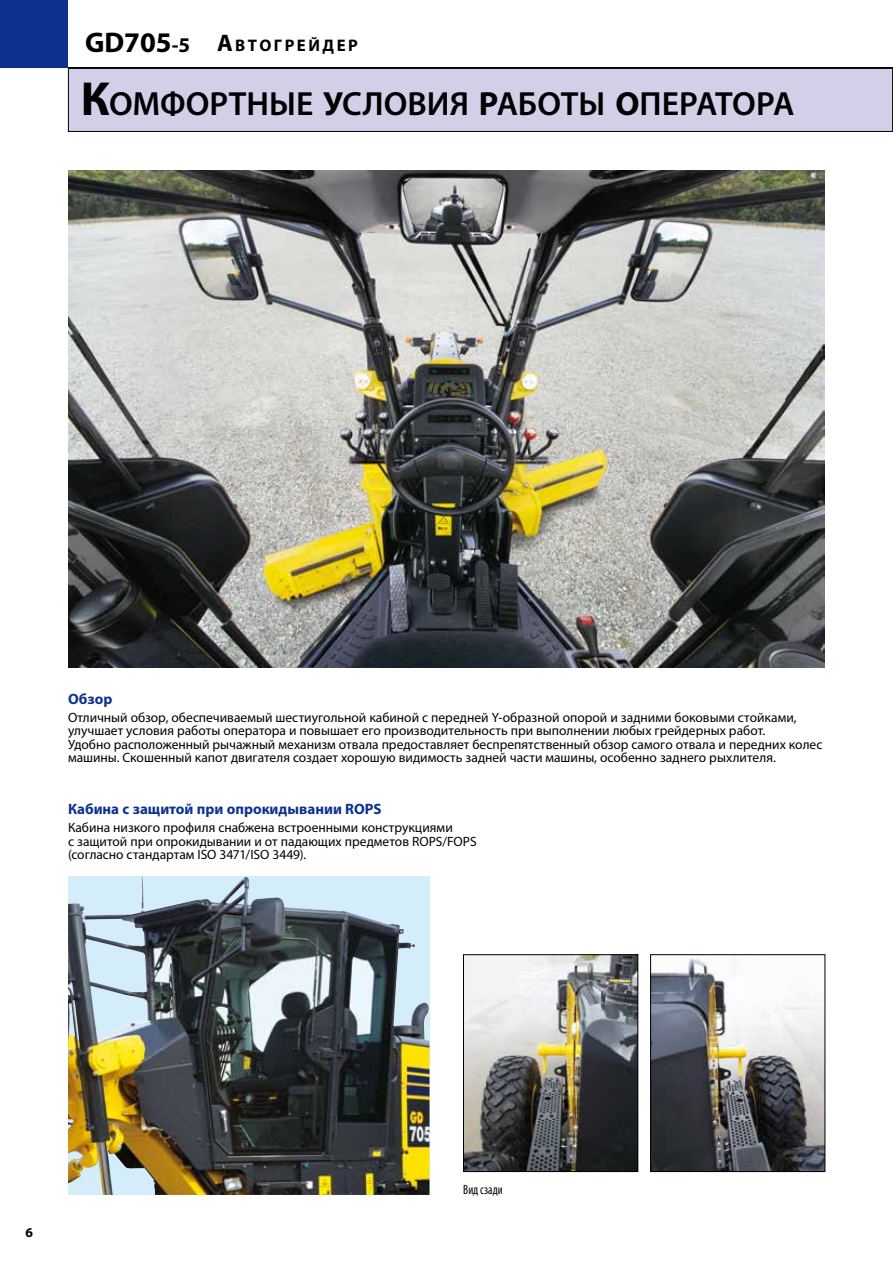
<style>
.page{position:relative;width:893px;height:1263px;background:#fff}
.page>*{position:absolute;margin:0;border:0;box-sizing:border-box;transform-origin:0 0}
.t1{font:600 33.6px "Myriad Pro";color:#000}
.t2{font:700 16.8px "Myriad Pro";letter-spacing:.15em;color:#000}
.t3{font:700 15px "Myriad Pro";color:#0c3190}
.t4{font:13.5px/13.5px "Myriad Pro";color:#000}
.t5{font:condensed 13.5px "Myriad Pro";color:#000;scale:.9 1}
.t6{font:700 13.5px "Myriad Pro";color:#000}
.s1{font-size:28.5px}
.s2{font-size:21px}
.s3{font-size:24px}
.s4{font-weight:700;font-size:48px}
.s5{font-weight:700}
</style>
<div class="page">
<div style="left:0;top:0;width:68px;height:68px;background:#0c3190"></div>
<hr style="left:68px;top:67px;width:825px;height:1px;background:#000">
<div style="left:68px;top:68px;width:825px;height:63px;background:#d2d0e8"></div>
<div style="left:68px;top:68px;width:825px;height:64px;border:1px solid #000"></div>
<img style="left:68px;top:170px;width:757px;height:498px">
<img style="left:68px;top:876px;width:361px;height:319px">
<img style="left:465px;top:956px;width:171px;height:214px">
<div style="left:463px;top:954px;width:175px;height:218px;border:1px solid #000"></div>
<img style="left:652px;top:958px;width:171px;height:212px">
<div style="left:650px;top:954px;width:175px;height:218px;border:1px solid #000"></div>
<p class="t2" style="left:85px;top:34px;width:274px"><span class="s1">GD705</span><span class="s2">-5</span> <span class="s3">А</span>втогрейдер</p>
<h1 class="t1" style="left:81px;top:82px;width:715px"><span class="s4">К</span>омфортные <span class="s5">у</span>словия <span class="s5">р</span>аботы <span class="s5">о</span>ператора</h1>
<p class="t3" style="left:68px;top:689px;width:46px">Обзор</p>
<p class="t4" style="left:68px;top:710px;width:756px">Отличный обзор, обеспечиваемый шестиугольной кабиной с передней Y-образной опорой и задними боковыми стойками, улучшает условия работы оператора и повышает его производительность при выполнении любых грейдерных работ.<br>Удобно расположенный рычажный механизм отвала предоставляет беспрепятственный обзор самого отвала и передних колес машины. Скошенный капот двигателя создает хорошую видимость задней части машины, особенно заднего рыхлителя.</p>
<p class="t3" style="left:68px;top:799px;width:315px">Кабина с защитой при опрокидывании ROPS</p>
<p class="t4" style="left:68px;top:821px;width:410px">Кабина низкого профиля снабжена встроенными конструкциями<br>с защитой при опрокидывании и от падающих предметов ROPS/FOPS (согласно стандартам ISO 3471/ISO 3449).</p>
<p class="t6" style="left:26px;top:1224px;width:9px">6</p>
<p class="t5" style="left:463px;top:1181px;width:45px">Вид сзади</p>
</div>
